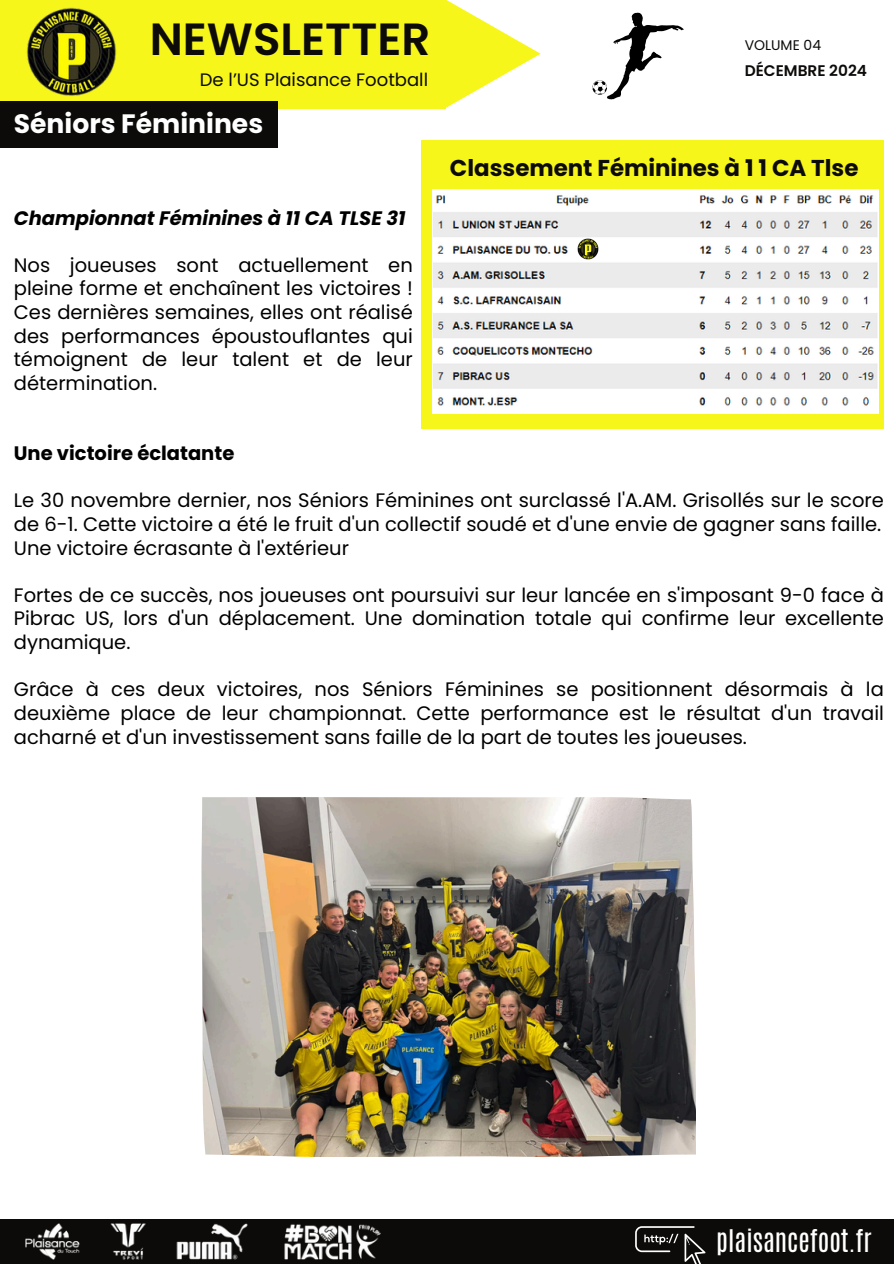
<style>
.page{position:relative;width:894px;height:1264px;background:#fff}
.page>*{position:absolute;margin:0;border:0;box-sizing:border-box;transform-origin:0 0}
.t1{font:600 45px "Poppins";color:#0c0b09}
.t2{font:700 26.55px "Poppins";color:#fff}
.t3{font:26.1px "Antonio";color:#fff}
.t4{font:700 22.95px "Poppins";color:#0c0b09}
.t5{font:19.5px/23.7px "Poppins";color:#000;text-align:justify}
.t6{font:italic 700 19.5px "Poppins";color:#000}
.t7{font:700 19.5px "Poppins";color:#000}
.t8{font:18px "Poppins";color:#0c0b09}
.t9{font:600 15.3px "Poppins";color:#0c0b09}
.t10{font:13.95px "Poppins";color:#0c0b09}
</style>
<div class="page">
<div style="left:0;top:0;width:446px;height:109px;background:#f7f61a"></div>
<img style="left:26px;top:7px;width:90px;height:89px">
<svg style="left:446px;top:0;width:94px;height:108px"></svg>
<svg style="left:592px;top:13px;width:91px;height:86px"></svg>
<div style="left:0;top:1219px;width:893px;height:44px;background:#0c0b09"></div>
<img style="left:25px;top:1223px;width:355px;height:36px">
<svg style="left:635px;top:1226px;width:70px;height:37px"></svg>
<div style="left:0;top:101px;width:278px;height:46px;background:#0c0b09"></div>
<img style="left:201px;top:797px;width:494px;height:359px">
<div style="left:421px;top:140px;width:462px;height:289px;background:#f7f61a"></div>
<img style="left:433px;top:189px;width:445px;height:224px">
<img style="left:577px;top:238px;width:21px;height:22px">
<p class="t1" style="left:150px;top:8px;width:282px">NEWSLETTER</p>
<h1 class="t8" style="left:200px;top:68px;width:230px">De l’US Plaisance Football</h1>
<h4 class="t2" style="left:14px;top:105px;width:251px">Séniors Féminines</h4>
<p class="t6" style="left:14px;top:204px;width:393px">Championnat Féminines à 11 CA TLSE 31</p>
<p class="t5" style="left:14px;top:253px;width:400px">Nos joueuses sont actuellement en pleine forme et enchaînent les victoires !<br>Ces dernières semaines, elles ont réalisé des performances époustouflantes qui témoignent de leur talent et de leur détermination.</p>
<h6 class="t10" style="left:744px;top:35px;width:78px">VOLUME 04</h6>
<p class="t9" style="left:744px;top:60px;width:124px">DÉCEMBRE 2024</p>
<h2 class="t4" style="left:450px;top:152px;width:410px">Classement Féminines à 1 1 CA Tlse</h2>
<h5 class="t7" style="left:14px;top:439px;width:222px">Une victoire éclatante</h5>
<h6 class="t5" style="left:14px;top:488px;width:871px;text-align:left">Le 30 novembre dernier, nos Séniors Féminines ont surclassé l'A.AM. Grisollés sur le score de 6-1. Cette victoire a été le fruit d'un collectif soudé et d'une envie de gagner sans faille.<br>Une victoire écrasante à l'extérieur</h6>
<h5 class="t5" style="left:14px;top:583px;width:871px">Fortes de ce succès, nos joueuses ont poursuivi sur leur lancée en s'imposant 9-0 face à Pibrac US, lors d'un déplacement. Une domination totale qui confirme leur excellente dynamique.</h5>
<h6 class="t5" style="left:14px;top:677px;width:871px">Grâce à ces deux victoires, nos Séniors Féminines se positionnent désormais à la deuxième place de leur championnat. Cette performance est le résultat d'un travail acharné et d'un investissement sans faille de la part de toutes les joueuses.</h6>
<p class="t3" style="left:716px;top:1221px;width:157px">plaisancefoot.fr</p>
</div>
